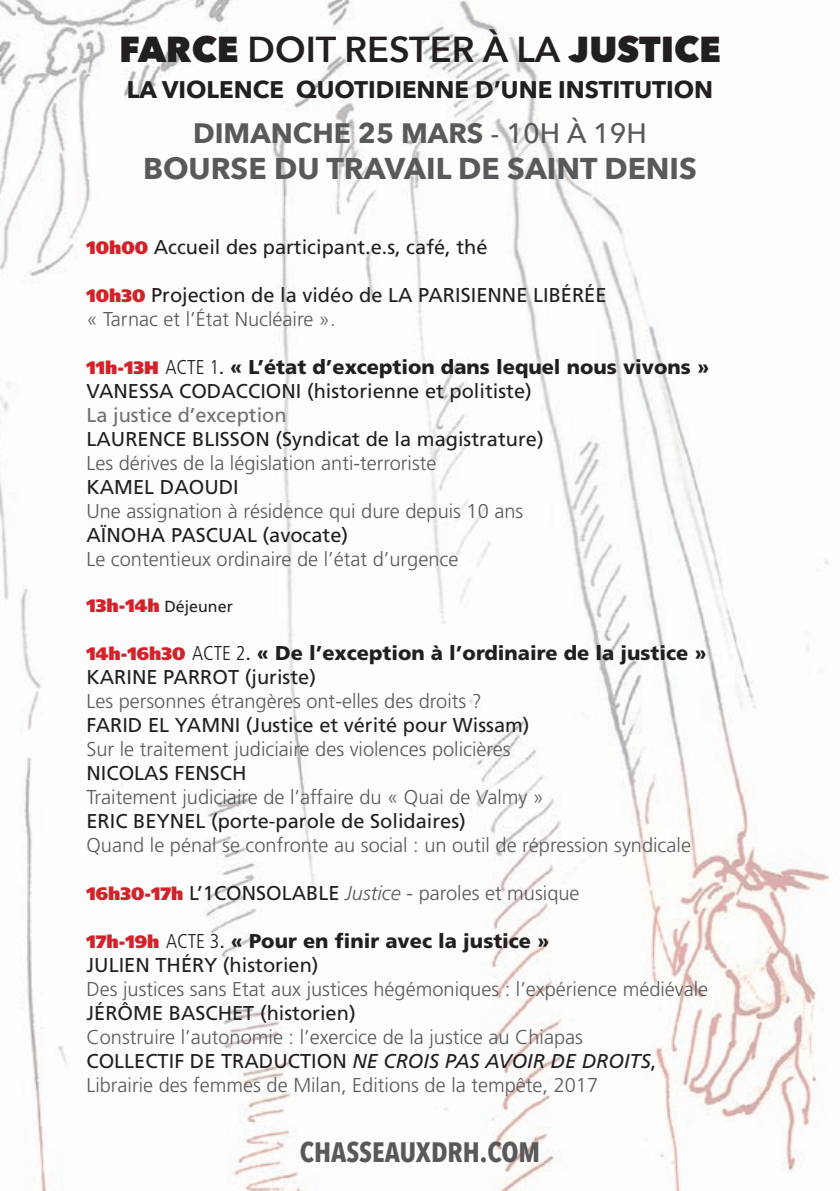
<style>
.page{position:relative;width:840px;height:1191px;background:#fff}
.page>*{position:absolute;margin:0;border:0;box-sizing:border-box;transform-origin:0 0}
.t1{font:600 36px "Avenir Next";color:#231f20}
.t2{font:700 30px "Avenir Next";color:#58595b}
.t3{font:700 28px "Avenir Next";color:#58595b}
.t4{font:700 28px "Avenir Next Condensed";color:#58595b}
.t5{font:700 24px "Avenir Next";color:#231f20}
.t6{font:300 20px/24px "Frutiger";color:#58595b}
.t7{font:20px/24px "Frutiger";color:#231f20}
.t8{font:900 20px/24px "Frutiger";color:#231f20}
.t9{font:20px "Frutiger";color:#6d6f71}
.t10{font:16px "Frutiger";color:#231f20}
.s1{font-weight:800}
.s2{font-weight:500}
.s3{font-weight:900;font-size:18px;color:#d2232a}
.s4{font-weight:300;color:#58595b}
.s5{font-weight:300;font-stretch:condensed}
.s6{font-weight:900}
.s7{font-size:18px;color:#d2232a}
.s8{font-weight:400}
.s9{font-style:italic}
.s10{font-weight:400;font-style:italic;color:#231f20}
.s11{font-weight:400;color:#231f20}
</style>
<div class="page">
<img style="left:0;top:0;width:830px;height:1191px">
<h1 class="t1" style="left:119px;top:18px;width:603px"><span class="s1">FARCE</span> DOIT RESTER À LA <span class="s1">JUSTICE</span></h1>
<p class="t5" style="left:127px;top:69px;width:587px">LA VIOLENCE QUOTIDIENNE D’UNE INSTITUTION</p>
<h3 class="t3" style="left:193px;top:109px;width:455px">DIMANCHE 25 MARS <span class="s2">- 10H À 19H</span></h3>
<h2 class="t2" style="left:143px;top:143px;width:555px">BOURSE DU TRAVAIL DE SAINT DENIS</h2>
<p class="t7" style="left:86px;top:235px;width:402px"><span class="s3">10h00</span> Accueil des participant.e.s, café, thé</p>
<p class="t7" style="left:86px;top:283px;width:521px"><span class="s3">10h30</span> Projection de la vidéo de LA PARISIENNE LIBÉRÉE <span class="s4">« Tarnac et l’État Nucléaire ».</span></p>
<p class="t7" style="left:86px;top:355px;width:624px"><span class="s3">11h-13H</span> <span class="s5">ACTE 1</span>. <span class="s6">« L’état d’exception dans lequel nous vivons »<br></span>VANESSA CODACCIONI (historienne et politiste)</p>
<p class="t9" style="left:86px;top:403px;width:202px">La justice d’exception</p>
<p class="t7" style="left:86px;top:427px;width:52px">Laurence</p>
<p class="t7" style="left:192px;top:427px;width:24px">Blisson</p>
<p class="t7" style="left:275px;top:427px;width:269px">(Syndicat de la magistrature)</p>
<p class="t6" style="left:86px;top:451px;width:351px">Les dérives de la législation anti-terroriste</p>
<p class="t7" style="left:86px;top:475px;width:142px">Kamel Daoudi</p>
<p class="t6" style="left:86px;top:499px;width:438px">Une assignation à résidence qui dure depuis 10 ans</p>
<p class="t7" style="left:86px;top:523px;width:263px">Aïno ha Pasc ual (avocate)</p>
<p class="t6" style="left:86px;top:547px;width:373px">Le contentieux ordinaire de l’état d’urgence</p>
<p class="t10" style="left:86px;top:596px;width:148px"><span class="s3">13h-14h</span> Déjeuner</p>
<p class="t8" style="left:86px;top:640px;width:621px"><span class="s7">14h-16h30</span> <span class="s5">ACTE 2</span><span class="s8">.</span> « De l’exception à l’ordinaire de la justice »<br><span class="s8">Karine</span></p>
<p class="t7" style="left:163px;top:664px;width:25px">Parro</p>
<p class="t7" style="left:228px;top:664px;width:89px">t (juriste)</p>
<p class="t6" style="left:86px;top:688px;width:396px">Les personnes étrangères ont-elles des droits ?</p>
<p class="t7" style="left:86px;top:712px;width:22px">Farid</p>
<p class="t7" style="left:148px;top:712px;width:383px">El Yamni (Justice et vérité pour Wissam)</p>
<p class="t6" style="left:86px;top:736px;width:425px">Sur le traitement judiciaire des violences policières</p>
<p class="t7" style="left:86px;top:760px;width:27px">Nicolas</p>
<p class="t7" style="left:174px;top:760px;width:23px">Fensc</p>
<p class="t7" style="left:232px;top:760px;width:16px">h</p>
<p class="t6" style="left:86px;top:784px;width:459px">Traitement judiciaire de l’affaire du « Quai de Valmy »</p>
<p class="t7" style="left:86px;top:808px;width:22px">Eric</p>
<p class="t7" style="left:133px;top:808px;width:25px">Beynel</p>
<p class="t7" style="left:211px;top:808px;width:256px">(porte-parole de Solidaires)</p>
<p class="t6" style="left:86px;top:832px;width:605px">Quand le pénal se confronte au social : un outil de répression syndicale</p>
<p class="t7" style="left:86px;top:880px;width:141px"><span class="s3">16h30-17h</span> L’1consolable</p>
<p class="t6" style="left:345px;top:880px;width:236px"><span class="s9">Justice</span> - paroles et musique</p>
<p class="t8" style="left:86px;top:928px;width:464px"><span class="s7">17h-19h</span> <span class="s5">ACTE 3</span><span class="s8">.</span> « Pour en finir avec la justice »<br><span class="s8">Julien</span></p>
<p class="t7" style="left:155px;top:952px;width:38px">Théry</p>
<p class="t7" style="left:223px;top:952px;width:97px">(historien)</p>
<p class="t6" style="left:86px;top:976px;width:623px">Des justices sans Etat aux justices hégémoniques : l’expérience médiévale</p>
<p class="t7" style="left:86px;top:1000px;width:270px">Jérôme Baschet (historien)</p>
<p class="t6" style="left:86px;top:1024px;width:498px">Construire l’autonomie : l’exercice de la justice au Chiapas</p>
<p class="t7" style="left:86px;top:1048px;width:25px">Collec</p>
<p class="t7" style="left:157px;top:1048px;width:89px">tif de trad</p>
<p class="t7" style="left:273px;top:1048px;width:50px">uction</p>
<p class="t6" style="left:86px;top:1048px;width:571px;text-indent:266px"><span class="s10">NE CROIS PAS AVOIR DE DROITS</span><span class="s11">,<br></span>Librairie des femmes de Milan, Editions de la tempête, 2017</p>
<h3 class="t4" style="left:299px;top:1135px;width:242px">CHASSEAUXDRH.COM</h3>
</div>
